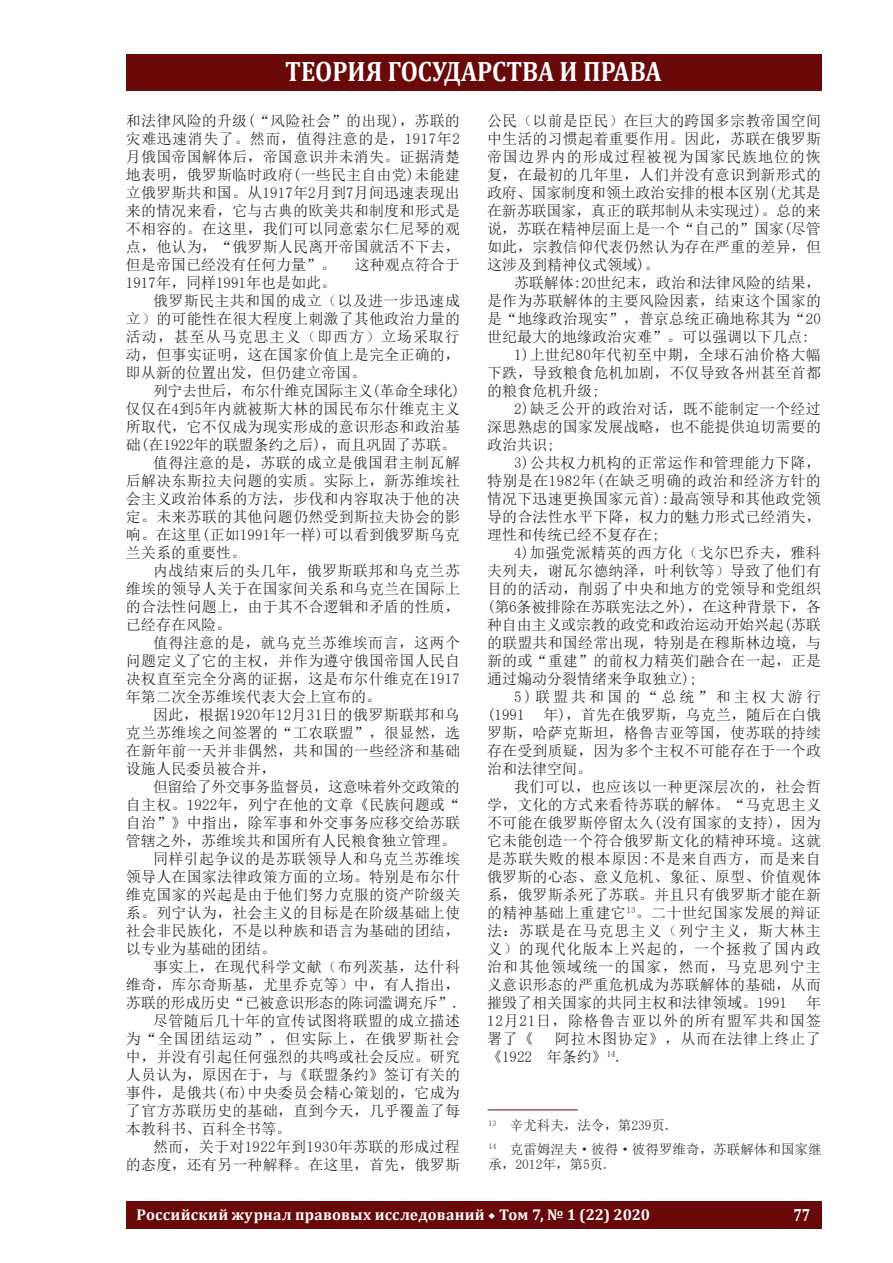
<style>
.page{position:relative;width:893px;height:1263px;background:#fff}
.page>*{position:absolute;margin:0;border:0;box-sizing:border-box;transform-origin:0 0}
.t1{font:700 28.2px "Cambria";color:#fff;scale:.88 1}
.t2{font:700 17.85px "Cambria";color:#fff;scale:.8 1}
.t3{font:700 15.6px "Cambria";letter-spacing:.015em;color:#fff}
.content{font:15px/18px "Sim Sun";letter-spacing:.015em;color:#231f20;text-align:justify}
.content-2{font:15px/18px "Sim Sun";letter-spacing:.045em;color:#231f20}
.content-3{font:15px/18px "Sim Sun";letter-spacing:.205em;color:#231f20}
.ссылка_китай{font:13.5px/15px "Sim Sun";letter-spacing:.005em;color:#231f20}
.s1{font-family:"Minion Pro"}
</style>
<div class="page">
<div style="left:126px;top:54px;width:695px;height:36px;background:#6a090a"></div>
<div style="left:126px;top:1202px;width:695px;height:27px;background:#6a090a"></div>
<hr style="left:488px;top:1109px;width:90px;height:1px;background:#6a090a">
<h1 class="t1" style="left:285px;top:51px;width:429px">ТЕОРИЯ ГОСУДАРСТВА И ПРАВА</h1>
<p class="content" style="left:126px;top:112px;width:336px">和法律风险的升级(“风险社会”的出现)，苏联的灾难迅速消失了。然而，值得注意的是，1917年2月俄国帝国解体后，帝国意识并未消失。证据清楚地表明，俄罗斯临时政府(一些民主自由党)未能建立俄罗斯共和国。从1917年2月到7月间迅速表现出来的情况来看，它与古典的欧美共和制度和形式是不相容的。在这里，我们可以同意索尔仁尼琴的观点，他认为，“俄罗斯人民离开帝国就活不下去，但是帝国已经没有任何力量”。</p>
<p class="content" style="left:355px;top:256px;width:106px">这种观点符合于</p>
<p class="content" style="left:126px;top:274px;width:211px">1917年，同样1991年也是如此。</p>
<p class="content" style="left:126px;top:292px;width:336px;text-indent:27px">俄罗斯民主共和国的成立（以及进一步迅速成立）的可能性在很大程度上刺激了其他政治力量的活动，甚至从马克思主义（即西方）立场采取行动，但事实证明，这在国家价值上是完全正确的，即从新的位置出发，但仍建立帝国。</p>
<p class="content" style="left:126px;top:382px;width:336px;text-indent:27px">列宁去世后，布尔什维克国际主义(革命全球化)仅仅在4到5年内就被斯大林的国民布尔什维克主义所取代，它不仅成为现实形成的意识形态和政治基础(在1922年的联盟条约之后)，而且巩固了苏联。</p>
<p class="content" style="left:126px;top:454px;width:336px;text-indent:27px">值得注意的是，苏联的成立是俄国君主制瓦解后解决东斯拉夫问题的实质。实际上，新苏维埃社会主义政治体系的方法，步伐和内容取决于他的决定。未来苏联的其他问题仍然受到斯拉夫协会的影响。在这里(正如1991年一样)可以看到俄罗斯乌克兰关系的重要性。</p>
<p class="content" style="left:126px;top:562px;width:336px;text-indent:27px">内战结束后的头几年，俄罗斯联邦和乌克兰苏维埃的领导人关于在国家间关系和乌克兰在国际上的合法性问题上，由于其不合逻辑和矛盾的性质，已经存在风险。</p>
<p class="content" style="left:126px;top:634px;width:336px;text-indent:27px">值得注意的是，就乌克兰苏维埃而言，这两个问题定义了它的主权，并作为遵守俄国帝国人民自决权直至完全分离的证据，这是布尔什维克在1917年第二次全苏维埃代表大会上宣布的。</p>
<p class="content" style="left:126px;top:706px;width:336px;text-indent:27px">因此，根据1920年12月31日的俄罗斯联邦和乌克兰苏维埃之间签署的“工农联盟”，很显然，选在新年前一天并非偶然，共和国的一些经济和基础设施人民委员被合并，</p>
<p class="content" style="left:126px;top:778px;width:336px;text-indent:27px">但留给了外交事务监督员，这意味着外交政策的自主权。1922年，列宁在他的文章《民族问题或“自治”》中指出，除军事和外交事务应移交给苏联管辖之外，苏维埃共和国所有人民粮食独立管理。</p>
<p class="content" style="left:126px;top:850px;width:336px;text-indent:27px">同样引起争议的是苏联领导人和乌克兰苏维埃领导人在国家法律政策方面的立场。特别是布尔什维克国家的兴起是由于他们努力克服的资产阶级关系。列宁认为，社会主义的目标是在阶级基础上使社会非民族化，不是以种族和语言为基础的团结，以专业为基础的团结。</p>
<p class="content" style="left:126px;top:958px;width:336px;text-indent:27px">事实上，在现代科学文献（布列茨基，达什科维奇，库尔奇斯基，尤里乔克等）中，有人指出，苏联的形成历史“已被意识形态的陈词滥调充斥”.</p>
<p class="content" style="left:126px;top:1012px;width:336px;text-indent:27px">尽管随后几十年的宣传试图将联盟的成立描述为“全国团结运动”，但实际上，在俄罗斯社会中，并没有引起任何强烈的共鸣或社会反应。研究人员认为，原因在于，与《联盟条约》签订有关的事件，是俄共(布)中央委员会精心策划的，它成为了官方苏联历史的基础，直到今天，几乎覆盖了每本教科书、百科全书等。</p>
<p class="content" style="left:126px;top:1138px;width:336px;text-align:right">然而，关于对1922年到1930年苏联的形成过程<br>的态度，还有另一种解释。在这里，首先，俄罗斯</p>
<p class="content" style="left:487px;top:112px;width:336px">公民（以前是臣民）在巨大的跨国多宗教帝国空间中生活的习惯起着重要作用。因此，苏联在俄罗斯帝国边界内的形成过程被视为国家民族地位的恢复，在最初的几年里，人们并没有意识到新形式的政府、国家制度和领土政治安排的根本区别(尤其是在新苏联国家，真正的联邦制从未实现过)。总的来说，苏联在精神层面上是一个“自己的”国家(尽管如此，宗教信仰代表仍然认为存在严重的差异，但这涉及到精神仪式领域)。</p>
<p class="content" style="left:487px;top:274px;width:336px;text-indent:27px">苏联解体:20世纪末，政治和法律风险的结果，是作为苏联解体的主要风险因素，结束这个国家的是“地缘政治现实”，普京总统正确地称其为“20世纪最大的地缘政治灾难”。可以强调以下几点:</p>
<p class="content" style="left:487px;top:346px;width:336px;text-indent:27px">1)上世纪80年代初至中期，全球石油价格大幅下跌，导致粮食危机加剧，不仅导致各州甚至首都的粮食危机升级;</p>
<p class="content" style="left:487px;top:400px;width:336px;text-indent:27px">2)缺乏公开的政治对话，既不能制定一个经过深思熟虑的国家发展战略，也不能提供迫切需要的政治共识;</p>
<p class="content" style="left:487px;top:454px;width:336px;text-indent:27px">3)公共权力机构的正常运作和管理能力下降，特别是在1982年(在缺乏明确的政治和经济方针的情况下迅速更换国家元首):最高领导和其他政党领导的合法性水平下降，权力的魅力形式已经消失，理性和传统已经不复存在;</p>
<p class="content" style="left:487px;top:544px;width:336px;text-indent:27px">4)加强党派精英的西方化（戈尔巴乔夫，雅科夫列夫，谢瓦尔德纳泽，叶利钦等）导致了他们有目的的活动，削弱了中央和地方的党领导和党组织(第6条被排除在苏联宪法之外)，在这种背景下，各种自由主义或宗教的政党和政治运动开始兴起(苏联的联盟共和国经常出现，特别是在穆斯林边境，与新的或“重建”的前权力精英们融合在一起，正是通过煽动分裂情绪来争取独立);</p>
<p class="content-3" style="left:487px;top:688px;width:336px;text-indent:27px">5)联盟共和国的“总统”和主权大游行(1991</p>
<p class="content" style="left:487px;top:706px;width:336px;text-indent:56px">年)，首先在俄罗斯，乌克兰，随后在白俄罗斯，哈萨克斯坦，格鲁吉亚等国，使苏联的持续存在受到质疑，因为多个主权不可能存在于一个政治和法律空间。</p>
<p class="content" style="left:487px;top:778px;width:336px;text-indent:27px">我们可以，也应该以一种更深层次的，社会哲学，文化的方式来看待苏联的解体。“马克思主义不可能在俄罗斯停留太久(没有国家的支持)，因为它未能创造一个符合俄罗斯文化的精神环境。这就是苏联失败的根本原因:不是来自西方，而是来自俄罗斯的心态、意义危机、象征、原型、价值观体系，俄罗斯杀死了苏联。并且只有俄罗斯才能在新的精神基础上重建它<sup>13</sup>。二十世纪国家发展的辩证法：苏联是在马克思主义（列宁主义，斯大林主义）的现代化版本上兴起的，一个拯救了国内政治和其他领域统一的国家，然而，马克思列宁主义意识形态的严重危机成为苏联解体的基础，从而摧毁了相关国家的共同主权和法律领域。1991</p>
<p class="content" style="left:487px;top:994px;width:335px;text-indent:319px">年12月21日，除格鲁吉亚以外的所有盟军共和国签署了《</p>
<p class="content-2" style="left:487px;top:1030px;width:335px;text-indent:68px">阿拉木图协定》，从而在法律上终止了《1922 年条约》<sup>14</sup>.</p>
<p class="ссылка_китай" style="left:488px;top:1118px;width:185px"><sup>13</sup> 辛尤科夫，法令，第239页.</p>
<p class="ссылка_китай" style="left:488px;top:1141px;width:335px"><sup>14</sup> 克雷姆涅夫·彼得·彼得罗维奇，苏联解体和国家继承，2012年，第5页.</p>
<p class="t3" style="left:137px;top:1203px;width:515px">Российский журнал правовых исследований <span class="s1">◆</span> Том 7, № 1 (22) 2020</p>
<p class="t2" style="left:793px;top:1202px;width:23px">77</p>
</div>
